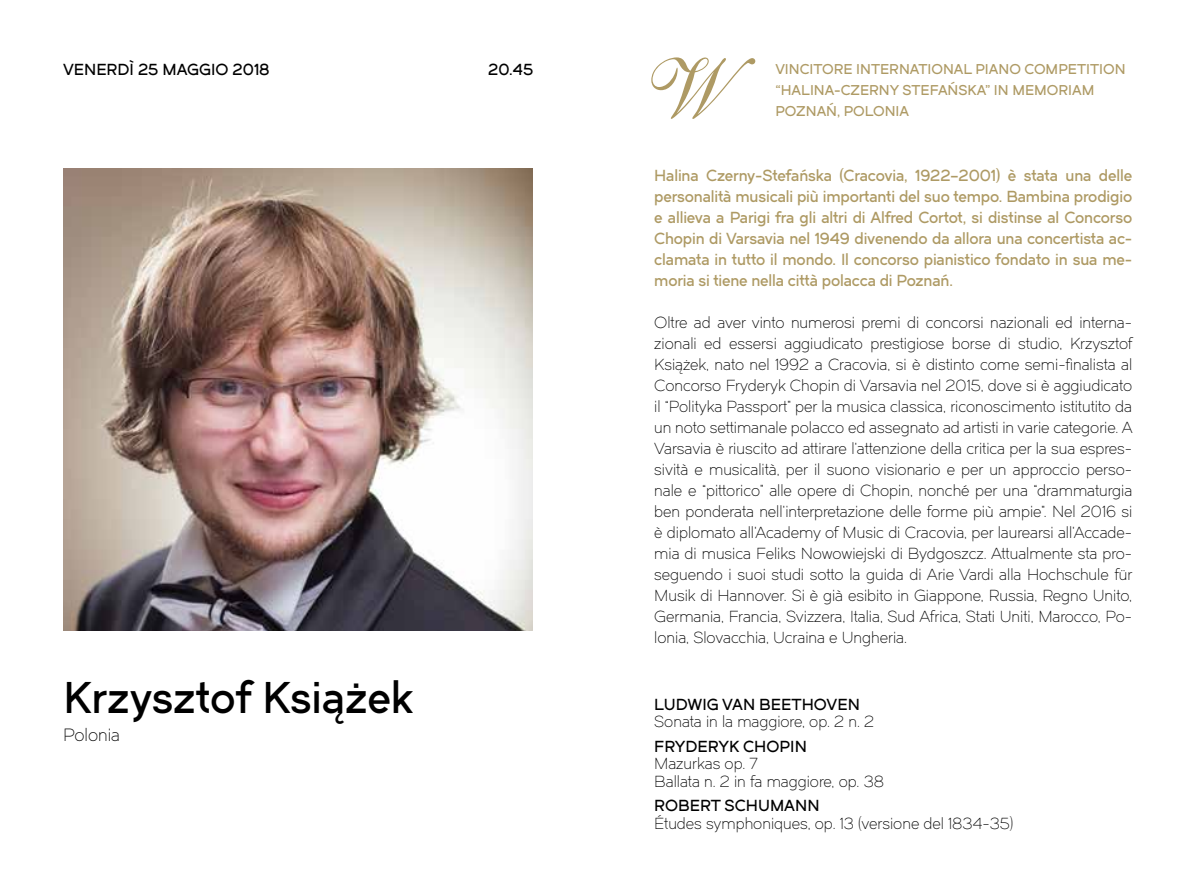
<style>
.page{position:relative;width:1191px;height:893px;background:#fff}
.page>*{position:absolute;margin:0;border:0;box-sizing:border-box;transform-origin:0 0}
.t1{font:82.77px "Shelley Allegro BT";color:#ae9a64}
.t2{font:43.75px "Dual 600";color:#000}
.t3{font:17.5px "Dual 300";color:#000}
.t4{font:15.75px/21px "Dual 300";color:#000}
.t5{font:15.75px/21px "Dual 600";letter-spacing:-.01em;color:#ae9a64;text-align:justify}
.t6{font:15.75px "Dual 600";color:#000}
.t7{font:14px/21px "Dual 600";color:#ae9a64}
</style>
<div class="page">
<img style="left:63px;top:169px;width:469px;height:461px">
<p class="t6" style="left:63px;top:60px;width:208px">VENERDÌ 25 MAGGIO 2018</p>
<p class="t6" style="left:488px;top:60px;width:46px">20.45</p>
<h2 class="t2" style="left:63px;top:669px;width:352px">Krzysztof Książek</h2>
<p class="t3" style="left:63px;top:724px;width:59px">Polonia</p>
<h1 class="t1" style="left:643px;top:39px;width:79px">W</h1>
<p class="t7" style="left:775px;top:58px;width:352px">VINCITORE INTERNATIONAL PIANO COMPETITION “HALINA-CZERNY STEFAŃSKA” IN MEMORIAM<br>POZNAŃ, POLONIA</p>
<p class="t5" style="left:654px;top:165px;width:479px">Halina Czerny-Stefańska (Cracovia, 1922–2001) è stata una delle personalità musicali più importanti del suo tempo. Bambina prodigio e allieva a Parigi fra gli altri di Alfred Cortot, si distinse al Concorso Chopin di Varsavia nel 1949 divenendo da allora una concertista ac&shy;clamata in tutto il mondo. Il concorso pianistico fondato in sua me&shy;moria si tiene nella città polacca di Poznań.</p>
<p class="t4" style="left:654px;top:312px;width:480px;text-align:justify">Oltre ad aver vinto numerosi premi di concorsi nazionali ed interna&shy;zionali ed essersi aggiudicato prestigiose borse di studio, Krzysztof Książek, nato nel 1992 a Cracovia, si è distinto come semi-finalista al Concorso Fryderyk Chopin di Varsavia nel 2015, dove si è aggiudicato il “Polityka Passport” per la musica classica, riconoscimento istitutito da un noto settimanale polacco ed assegnato ad artisti in varie categorie. A Varsavia è riuscito ad attirare l’attenzione della critica per la sua espres&shy;sività e musicalità, per il suono visionario e per un approccio perso&shy;nale e “pittorico” alle opere di Chopin, nonché per una “drammaturgia ben ponderata nell’interpretazione delle forme più ampie”. Nel 2016 si è diplomato all’Academy of Music di Cracovia, per laurearsi all’Accade&shy;mia di musica Feliks Nowowiejski di Bydgoszcz. Attualmente sta pro&shy;seguendo i suoi studi sotto la guida di Arie Vardi alla Hochschule für Musik di Hannover. Si è già esibito in Giappone, Russia, Regno Unito, Germania, Francia, Svizzera, Italia, Sud Africa, Stati Uniti, Marocco, Po&shy;lonia, Slovacchia, Ucraina e Ungheria.</p>
<p class="t6" style="left:654px;top:694px;width:207px">LUDWIG VAN BEETHOVEN</p>
<p class="t4" style="left:654px;top:711px;width:221px">Sonata in la maggiore, op. 2 n. 2</p>
<p class="t6" style="left:654px;top:736px;width:154px">FRYDERYK CHOPIN</p>
<p class="t4" style="left:654px;top:755px;width:231px;line-height:17.5px">Mazurkas op. 7<br>Ballata n. 2 in fa maggiore, op. 38</p>
<p class="t6" style="left:654px;top:795px;width:167px">ROBERT SCHUMANN</p>
<p class="t4" style="left:654px;top:813px;width:361px">Études symphoniques, op. 13 (versione del 1834-35)</p>
</div>
